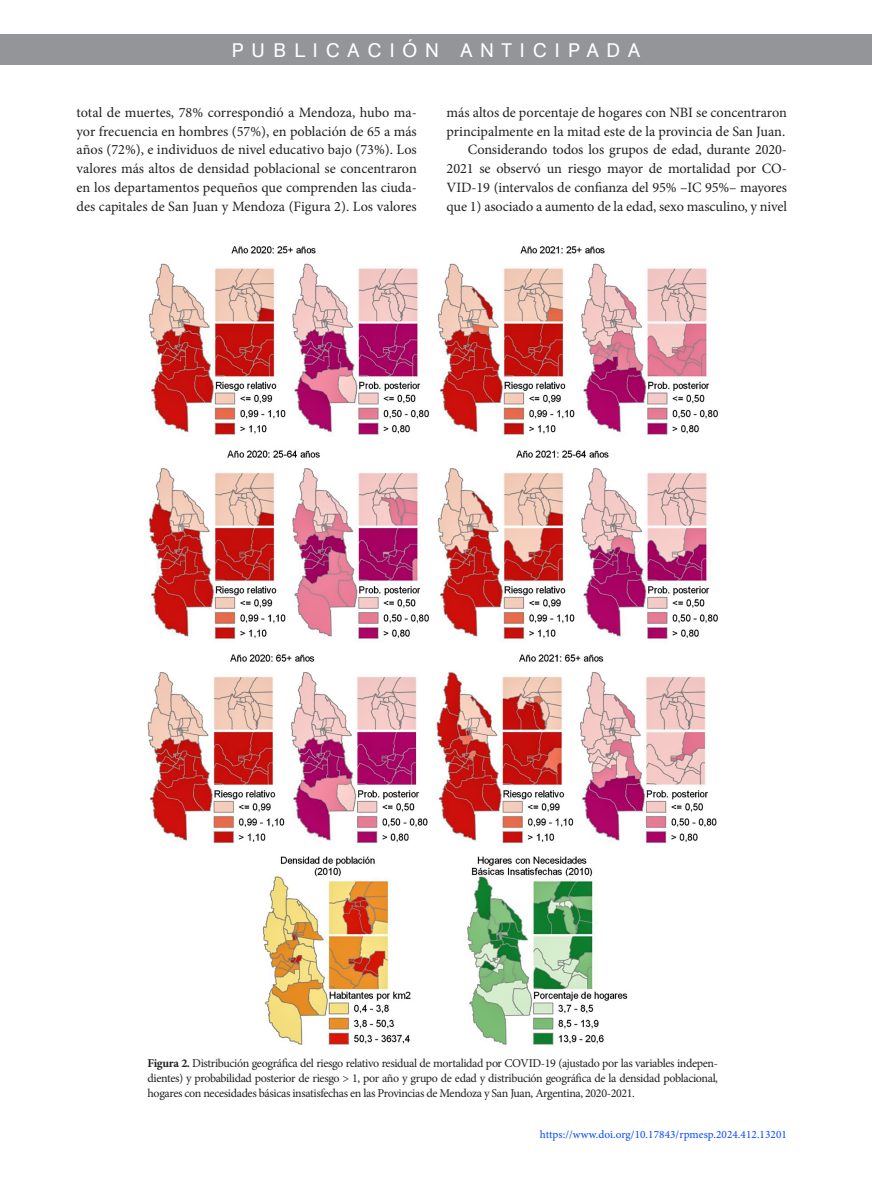
<style>
.page{position:relative;width:872px;height:1183px;background:#fff}
.page>*{position:absolute;margin:0;border:0;box-sizing:border-box;transform-origin:0 0}
.t1{font:19.5px "AG Schoolbook Regular A";letter-spacing:.39em;color:#fff}
._1ER_PARRAFO_TEXTO_G{font:14.25px/18.8px "Minion Pro";color:#231f20;text-align:justify}
.TEXTO_GENERAL_CON_SA{font:14.25px/18.8px "Minion Pro";letter-spacing:-.01em;color:#231f20;text-align:justify}
.t2{font:12px/15px "Minion Pro";letter-spacing:-.035em;color:#231f20;text-align:justify}
.t3{font:11.25px "Minion Pro";color:#0548ff}
.s1{font-weight:700}
</style>
<div class="page">
<img style="left:148px;top:246px;width:570px;height:799px">
<div style="left:0;top:34px;width:872px;height:31px;background:#939598"></div>
<p class="t1" style="left:232px;top:39px;width:410px">PUBLICACIÓN ANTICIPADA</p>
<p class="_1ER_PARRAFO_TEXTO_G" style="left:77px;top:103px;width:342px">total de muertes, 78% correspondió a Mendoza, hubo ma&shy;yor frecuencia en hombres (57%), en población de 65 a más años (72%), e individuos de nivel educativo bajo (73%). Los valores más altos de densidad poblacional se concentraron en los departamentos pequeños que comprenden las ciuda&shy;des capitales de San Juan y Mendoza (Figura 2). Los valores</p>
<p class="_1ER_PARRAFO_TEXTO_G" style="left:446px;top:103px;width:342px">más altos de porcentaje de hogares con NBI se concentraron principalmente en la mitad este de la provincia de San Juan.</p>
<p class="TEXTO_GENERAL_CON_SA" style="left:446px;top:140px;width:342px;text-indent:21px">Considerando todos los grupos de edad, durante 2020- 2021 se observó un riesgo mayor de mortalidad por CO-VID-19 (intervalos de confianza del 95% –IC 95%– mayores que 1) asociado a aumento de la edad, sexo masculino, y nivel</p>
<p class="t2" style="left:148px;top:1055px;width:572px"><span class="s1">Figura 2.</span> Distribución geográfica del riesgo relativo residual de mortalidad por COVID-19 (ajustado por las variables indepen&shy;dientes) y probabilidad posterior de riesgo &gt; 1, por año y grupo de edad y distribución geográfica de la densidad poblacional, hogares con necesidades básicas insatisfechas en las Provincias de Mendoza y San Juan, Argentina, 2020-2021.</p>
<p class="t3" style="left:540px;top:1126px;width:248px">https://www.doi.org/10.17843/rpmesp.2024.412.13201</p>
</div>
